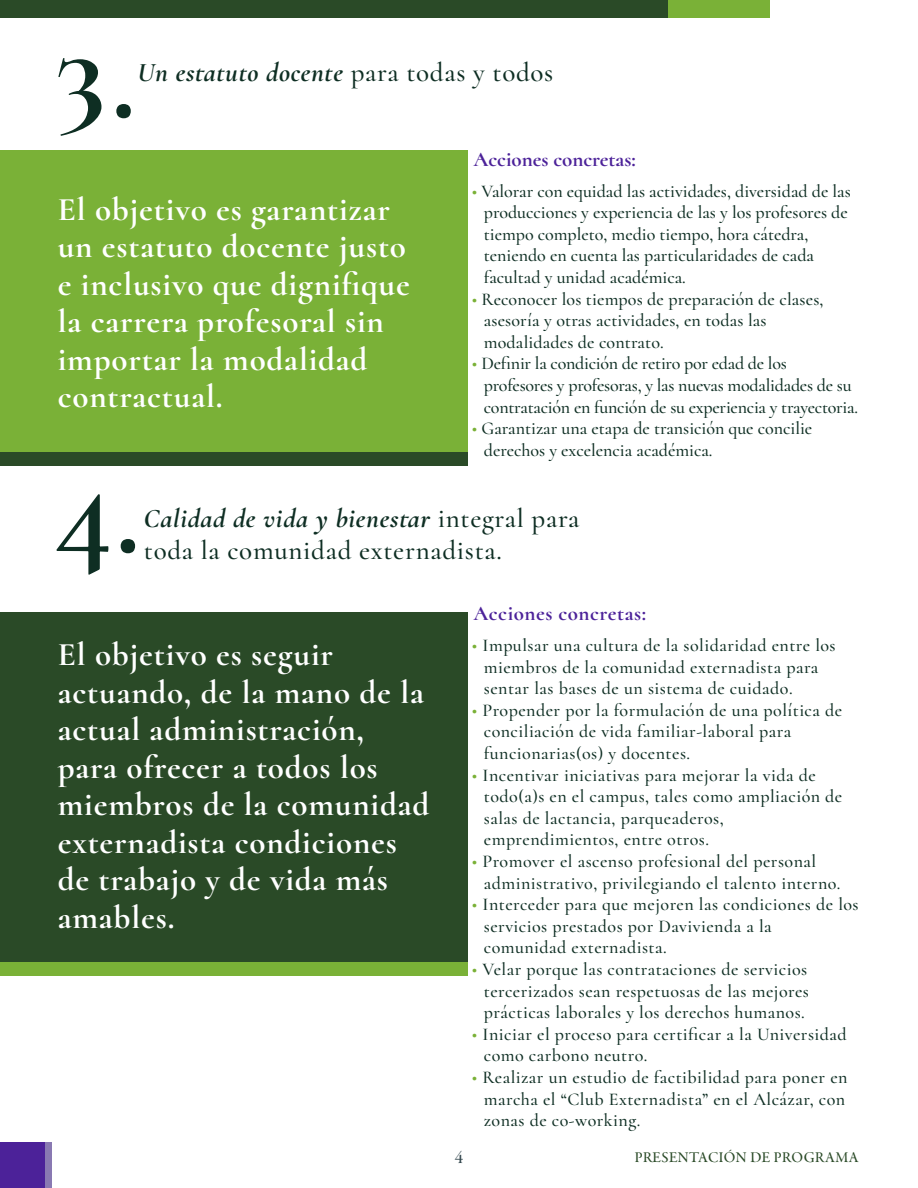
<style>
.page{position:relative;width:918px;height:1188px;background:#fff}
.page>*{position:absolute;margin:0;border:0;box-sizing:border-box;transform-origin:0 0}
.t1{font:300 120px "Cormorant";color:#0e2e23}
.t2{font:300 33px/37.5px "Cormorant";letter-spacing:.025em;color:#fff}
.t3{font:italic 300 27px "Cormorant";letter-spacing:.025em;color:#0e2e23}
.t4{font:300 27px "Cormorant";letter-spacing:.025em;color:#0e2e23}
.t5{font:300 21px "Cormorant";letter-spacing:.005em;color:#4c2299}
.t6{font:300 21px "Cormorant";letter-spacing:.025em;color:#4c2299}
.t7{font:300 18px/21.6px "Cormorant";letter-spacing:.025em;color:#0e2e23}
.t8{font:300 18px/21.6px "Cormorant";color:#0e2e23}
.t9{font:300 18px/21.6px "Cormorant";letter-spacing:-.015em;color:#0e2e23}
.t10{font:300 18px/21.6px "Cormorant";letter-spacing:.005em;color:#0e2e23}
.t11{font:18px "Garamond Premr Pro Med Subh";color:#32464d}
.t12{font:15px "Garamond Premr Pro Med Subh";letter-spacing:.03em;color:#2a4a27}
.s1{font-style:normal}
.s2{color:#7ab137}
</style>
<div class="page">
<div style="left:0;top:1px;width:670px;height:17px;background:#2a4a27"></div>
<div style="left:669px;top:1px;width:101px;height:17px;background:#7ab137"></div>
<div style="left:0;top:1142px;width:45px;height:45px;background:#4c2299"></div>
<div style="left:45px;top:1142px;width:7px;height:45px;background:#8979b2"></div>
<div style="left:0;top:151px;width:467px;height:304px;background:#7ab137"></div>
<div style="left:0;top:613px;width:467px;height:349px;background:#2a4a27"></div>
<div style="left:0;top:452px;width:467px;height:14px;background:#2a4a27"></div>
<div style="left:0;top:962px;width:467px;height:14px;background:#7ab137"></div>
<h1 class="t1" style="left:55px;top:6px;width:83px">3.</h1>
<h3 class="t3" style="left:138px;top:52px;width:417px">Un estatuto docente <span class="s1">para todas y todos</span></h3>
<h2 class="t2" style="left:58px;top:190px;width:354px">El objetivo es garantizar un estatuto docente justo e inclusivo que dignifique la carrera profesoral sin importar la modalidad contractual.</h2>
<p class="t5" style="left:473px;top:147px;width:164px">Acciones concretas:</p>
<p class="t8" style="left:484px;top:180px;width:368px;text-indent:-12px"><span class="s2">•</span> Valorar con equidad las actividades, diversidad de las producciones y experiencia de las y los profesores de tiempo completo, medio tiempo, hora cátedra, teniendo en cuenta las particularidades de cada facultad y unidad académica.</p>
<p class="t10" style="left:484px;top:288px;width:341px;text-indent:-12px"><span class="s2">•</span> Reconocer los tiempos de preparación de clases, asesoría y otras actividades, en todas las modalidades de contrato.</p>
<p class="t9" style="left:484px;top:353px;width:376px;text-indent:-12px"><span class="s2">•</span> Definir la condición de retiro por edad de los profesores y profesoras, y las nuevas modalidades de su contratación en función de su experiencia y trayectoria.</p>
<p class="t8" style="left:484px;top:418px;width:330px;text-indent:-12px"><span class="s2">•</span> Garantizar una etapa de transición que concilie derechos y excelencia académica.</p>
<h1 class="t1" style="left:55px;top:441px;width:87px">4.</h1>
<h3 class="t3" style="left:144px;top:497px;width:437px">Calidad de vida y bienestar <span class="s1">integral para</span></h3>
<h3 class="t4" style="left:144px;top:534px;width:360px">toda la comunidad externadista.</h3>
<h2 class="t2" style="left:58px;top:636px;width:373px">El objetivo es seguir actuando, de la mano de la actual administración, para ofrecer a todos los miembros de la comunidad externadista condiciones de trabajo y de vida más amables.</h2>
<p class="t6" style="left:473px;top:601px;width:174px">Acciones concretas:</p>
<p class="t7" style="left:484px;top:635px;width:353px;text-indent:-12px"><span class="s2">•</span> Impulsar una cultura de la solidaridad entre los miembros de la comunidad externadista para sentar las bases de un sistema de cuidado.</p>
<p class="t7" style="left:484px;top:699px;width:360px;text-indent:-12px"><span class="s2">•</span> Propender por la formulación de una política de conciliación de vida familiar-laboral para funcionarias(os) y docentes.</p>
<p class="t7" style="left:484px;top:764px;width:360px;text-indent:-12px"><span class="s2">•</span> Incentivar iniciativas para mejorar la vida de todo(a)s en el campus, tales como ampliación de salas de lactancia, parqueaderos, emprendimientos, entre otros.</p>
<p class="t7" style="left:484px;top:851px;width:358px;text-indent:-12px"><span class="s2">•</span> Promover el ascenso profesional del personal administrativo, privilegiando el talento interno.</p>
<p class="t7" style="left:484px;top:894px;width:376px;text-indent:-12px"><span class="s2">•</span> Interceder para que mejoren las condiciones de los servicios prestados por Davivienda a la comunidad externadista.</p>
<p class="t7" style="left:484px;top:959px;width:327px;text-align:justify;text-indent:-12px"><span class="s2">•</span> Velar porque las contrataciones de servicios tercerizados sean respetuosas de las mejores prácticas laborales y los derechos humanos.</p>
<p class="t7" style="left:484px;top:1023px;width:364px;text-indent:-12px"><span class="s2">•</span> Iniciar el proceso para certificar a la Universidad como carbono neutro.</p>
<p class="t7" style="left:484px;top:1067px;width:365px;text-indent:-12px"><span class="s2">•</span> Realizar un estudio de factibilidad para poner en marcha el “Club Externadista” en el Alcázar, con zonas de co-working.</p>
<p class="t11" style="left:455px;top:1146px;width:10px">4</p>
<p class="t12" style="left:635px;top:1149px;width:225px">PRESENTACIÓN DE PROGRAMA</p>
</div>
